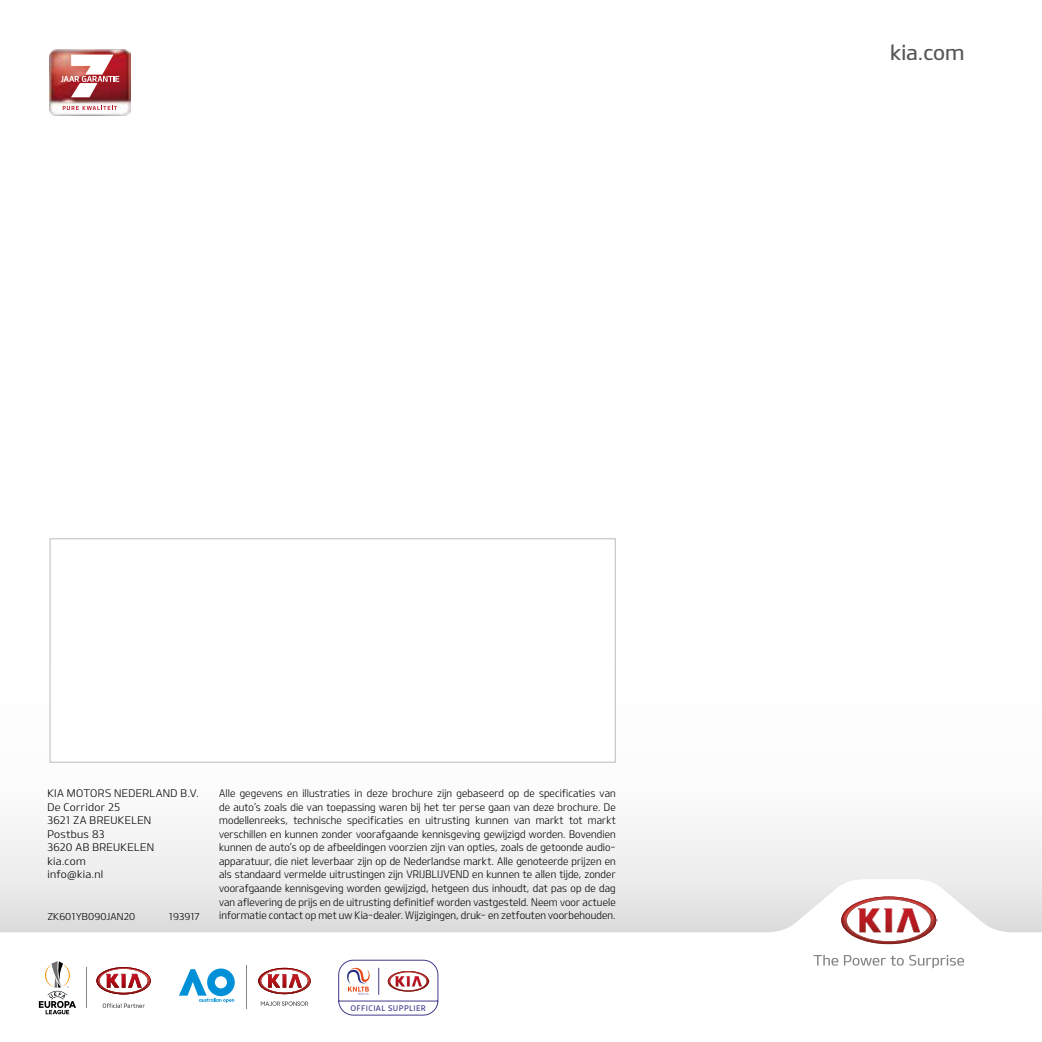
<style>
.page{position:relative;width:1042px;height:1042px;background:#fff}
.page>*{position:absolute;margin:0;border:0;box-sizing:border-box;transform-origin:0 0}
.t1{font:21px "KIAOTFM";color:#575756}
.t2{font:10.5px/13.7px "KIAOTFL";letter-spacing:.02em;color:#000;text-align:justify;scale:.91 1}
.t3{font:10.5px/13.7px "KIAOTFL";letter-spacing:.02em;color:#000}
.t4{font:9.62px "KIAOTFL";letter-spacing:.01em;color:#000}
.t5{font:8.05px "Marselis OT";letter-spacing:.05em;color:#403c8c}
</style>
<div class="page">
<div style="left:0;top:642px;width:1042px;height:291px;background:linear-gradient(to right,#f5f5f5,#fafafa)"></div>
<img style="left:50px;top:50px;width:80px;height:65px">
<svg style="left:61px;top:55px;width:58px;height:42px"></svg>
<svg style="left:63px;top:106px;width:54px;height:4px"></svg>
<svg style="left:0;top:879px;width:1042px;height:137px"></svg>
<svg style="left:813px;top:954px;width:25px;height:11px"></svg>
<svg style="left:844px;top:955px;width:120px;height:13px"></svg>
<svg style="left:841px;top:896px;width:95px;height:48px"></svg>
<div style="left:50px;top:538px;width:566px;height:224px;background:#fff;border:1px solid #bcbcbc"></div>
<div style="left:170px;top:950px;width:150px;height:75px;background:#fff;border-radius:21px"></div>
<hr style="left:246px;top:965px;width:1px;height:44px;background:#858584">
<svg style="left:179px;top:968px;width:56px;height:35px"></svg>
<svg style="left:258px;top:968px;width:53px;height:26px"></svg>
<svg style="left:261px;top:1001px;width:47px;height:5px"></svg>
<div style="left:20px;top:951px;width:150px;height:75px;background:#fff;border-radius:21px"></div>
<hr style="left:86px;top:967px;width:1px;height:41px;background:#858584">
<svg style="left:96px;top:967px;width:55px;height:27px"></svg>
<svg style="left:103px;top:1003px;width:42px;height:5px"></svg>
<svg style="left:39px;top:961px;width:37px;height:53px"></svg>
<svg style="left:338px;top:960px;width:100px;height:55px"></svg>
<h1 class="t1" style="left:890px;top:39px;width:76px">kia.com</h1>
<p class="t3" style="left:47px;top:786px;width:153px">KIA MOTORS NEDERLAND B.V.<br>De Corridor 25<br>3621 ZA BREUKELEN<br>Postbus 83<br>3620 AB BREUKELEN<br>kia.com<br>info@kia.nl</p>
<p class="t4" style="left:47px;top:911px;width:89px">ZK601YB090JAN20</p>
<p class="t4" style="left:169px;top:911px;width:32px">193917</p>
<p class="t2" style="left:219px;top:786px;width:437px">Alle gegevens en illustraties in deze brochure zijn gebaseerd op de specificaties van de auto’s zoals die van toepassing waren bij het ter perse gaan van deze brochure. De modellenreeks, technische specificaties en uitrusting kunnen van markt tot markt verschillen en kunnen zonder voorafgaande kennisgeving gewijzigd worden. Bovendien kunnen de auto’s op de afbeeldingen voorzien zijn van opties, zoals de getoonde audio&shy;apparatuur, die niet leverbaar zijn op de Nederlandse markt. Alle genoteerde prijzen en als standaard vermelde uitrustingen zijn VRIJBLIJVEND en kunnen te allen tijde, zonder voorafgaande kennisgeving worden gewijzigd, hetgeen dus inhoudt, dat pas op de dag van aflevering de prijs en de uitrusting definitief worden vastgesteld. Neem voor actuele informatie contact op met uw Kia-dealer. Wijzigingen, druk- en zetfouten voorbehouden.</p>
<p class="t5" style="left:350px;top:1003px;width:77px">OFFICIAL SUPPLIER</p>
</div>
